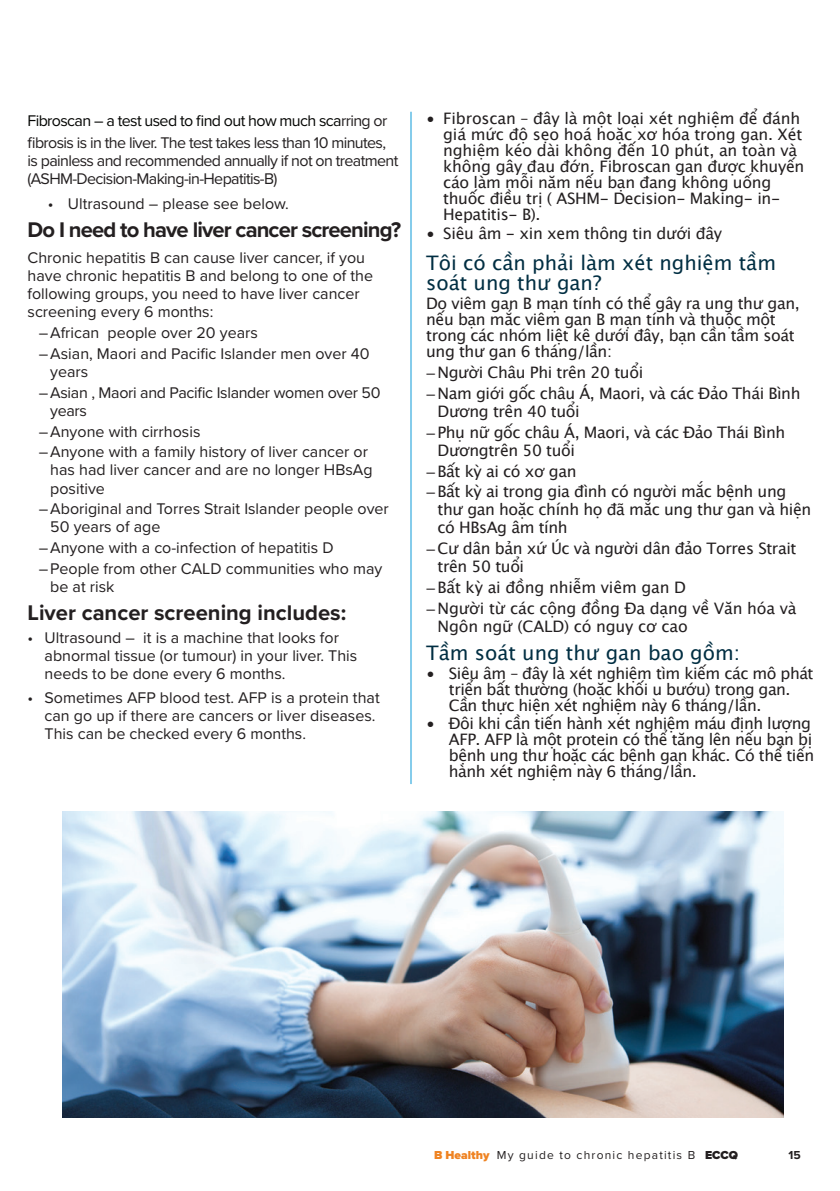
<style>
.page{position:relative;width:840px;height:1191px;background:#fff}
.page>*{position:absolute;margin:0;border:0;box-sizing:border-box;transform-origin:0 0}
.t1{font:700 22px "Proxima Nova";letter-spacing:-.04em;color:#231f20}
.t2{font:700 22px "Proxima Nova";color:#231f20}
.t3{font:20px/20px "Lucida Grande";color:#002e42}
.t4{font:16px/18px "Proxima Nova";color:#231f20}
.t5{font:16px/22px "Proxima Nova";letter-spacing:-.04em;color:#231f20}
.t6{font:16px/18px "Proxima Nova";letter-spacing:-.02em;color:#231f20}
.t7{font:15.8px/16px "Lucida Grande";letter-spacing:-.025em;color:#231f20}
.t8{font:12px "Proxima Nova";letter-spacing:.1em;color:#231f20}
.t9{font:700 12px "Proxima Nova";color:#231f20}
.s1{color:#040503}
.s2{font-family:"Proxima Nova"}
.s3{font-weight:900;color:#ef8322}
.s4{font-weight:900}
</style>
<div class="page">
<img style="left:62px;top:811px;width:720px;height:306px">
<hr style="left:410px;top:112px;width:2px;height:672px;background:#85cceb">
<p class="t5" style="left:28px;top:109px;width:361px"><span class="s1">Fibroscan – a test used to find out how much sca</span>rring or fibrosis is in the liver. The test takes less than 10 minutes,</p>
<p class="t5" style="left:28px;top:151px;width:372px;line-height:18px">is painless and recommended annually if not on treatment (ASHM-Decision-Making-in-Hepatitis-B)</p>
<p class="t4" style="left:48px;top:194px;width:242px">• Ultrasound – please see below.</p>
<p class="t1" style="left:28px;top:213px;width:375px">Do I need to have liver cancer screening?</p>
<p class="t4" style="left:28px;top:248px;width:347px">Chronic hepatitis B can cause liver cancer, if you have chronic hepatitis B and belong to one of the following groups, you need to have liver cancer screening every 6 months:</p>
<p class="t4" style="left:39px;top:323px;width:220px">–African people over 20 years</p>
<p class="t4" style="left:50px;top:344px;width:321px;text-indent:-11px">–Asian, Maori and Pacific Islander men over 40 years</p>
<p class="t6" style="left:50px;top:383px;width:331px;text-indent:-11px">–Asian , Maori and Pacific Islander women over 50 years</p>
<p class="t4" style="left:39px;top:421px;width:163px">–Anyone with cirrhosis</p>
<p class="t4" style="left:50px;top:442px;width:324px;text-indent:-11px">–Anyone with a family history of liver cancer or has had liver cancer and are no longer HBsAg positive</p>
<p class="t4" style="left:50px;top:499px;width:340px;text-indent:-11px">–Aboriginal and Torres Strait Islander people over<br>50 years of age</p>
<p class="t4" style="left:39px;top:538px;width:296px">–Anyone with a co-infection of hepatitis D</p>
<p class="t4" style="left:50px;top:559px;width:333px;text-indent:-11px">–People from other CALD communities who may be at risk</p>
<p class="t2" style="left:28px;top:596px;width:320px">Liver cancer screening includes:</p>
<p class="t4" style="left:45px;top:628px;width:314px;text-indent:-17px">• Ultrasound – it is a machine that looks for abnormal tissue (or tumour) in your liver. This needs to be done every 6 months.</p>
<p class="t4" style="left:45px;top:688px;width:336px;text-indent:-17px">• Sometimes AFP blood test. AFP is a protein that can go up if there are cancers or liver diseases.<br>This can be checked every 6 months.</p>
<p class="t7" style="left:443px;top:111px;width:362px;text-indent:-17px">• Fibroscan – đây là một loại xét nghiệm để đánh giá mức độ sẹo hoá hoặc xơ hóa trong gan. Xét nghiệm kéo dài không đến 10 phút, an toàn và không gây đau đớn. Fibroscan gan được khuyến cáo làm mỗi năm nếu bạn đang không uống thuốc điều trị ( ASHM- Decision- Making- in-Hepatitis- B).</p>
<p class="t7" style="left:426px;top:225px;width:297px">• Siêu âm - xin xem thông tin dưới đây</p>
<p class="t3" style="left:426px;top:253px;width:351px">Tôi có cần phải làm xét nghiệm tầm soát ung thư gan?</p>
<p class="t7" style="left:426px;top:296px;width:375px">Do viêm gan B mạn tính có thể gây ra ung thư gan, nếu bạn mắc viêm gan B mạn tính và thuộc một trong các nhóm liệt kê dưới đây, bạn cần tầm soát ung thư gan 6 tháng/lần:</p>
<p class="t7" style="left:426px;top:364px;width:218px"><span class="s2">–</span>Người Châu Phi trên 20 tuổi</p>
<p class="t7" style="left:437px;top:384px;width:364px;line-height:18px;text-indent:-11px"><span class="s2">–</span>Nam giới gốc châu Á, Maori, và các Đảo Thái Bình<br>Dương trên 40 tuổi</p>
<p class="t7" style="left:437px;top:423px;width:349px;line-height:18px;text-indent:-11px"><span class="s2">–</span>Phụ nữ gốc châu Á, Maori, và các Đảo Thái Bình<br>Dươngtrên 50 tuổi</p>
<p class="t7" style="left:426px;top:463px;width:152px"><span class="s2">–</span>Bất kỳ ai có xơ gan</p>
<p class="t7" style="left:437px;top:483px;width:375px;line-height:18px;text-indent:-11px"><span class="s2">–</span>Bất kỳ ai trong gia đình có người mắc bệnh ung thư gan hoặc chính họ đã mắc ung thư gan và hiện có HBsAg âm tính</p>
<p class="t7" style="left:437px;top:540px;width:360px;line-height:18px;text-indent:-11px"><span class="s2">–</span>Cư dân bản xứ Úc và người dân đảo Torres Strait trên 50 tuổi</p>
<p class="t7" style="left:426px;top:579px;width:261px"><span class="s2">–</span>Bất kỳ ai đồng nhiễm viêm gan D</p>
<p class="t7" style="left:437px;top:599px;width:360px;line-height:18px;text-indent:-11px"><span class="s2">–</span>Người từ các cộng đồng Đa dạng về Văn hóa và<br>Ngôn ngữ (CALD) có nguy cơ cao</p>
<p class="t3" style="left:426px;top:643px;width:315px">Tầm soát ung thư gan bao gồm:</p>
<p class="t7" style="left:448px;top:665px;width:366px;text-indent:-23px">• Siêu âm – đây là xét nghiệm tìm kiếm các mô phát triển bất thường (hoặc khối u bướu) trong gan.<br>Cần thực hiện xét nghiệm này 6 tháng/lần.</p>
<p class="t7" style="left:448px;top:716px;width:366px;text-indent:-23px">• Đôi khi cần tiến hành xét nghiệm máu định lượng AFP. AFP là một protein có thể tăng lên nếu bạn bị bệnh ung thư hoặc các bệnh gan khác. Có thể tiến hành xét nghiệm này 6 tháng/lần.</p>
<p class="t8" style="left:434px;top:1146px;width:305px"><span class="s3">B Healthy</span> My guide to chronic hepatitis B <span class="s4">ECCQ</span></p>
<p class="t9" style="left:788px;top:1146px;width:14px">15</p>
</div>
